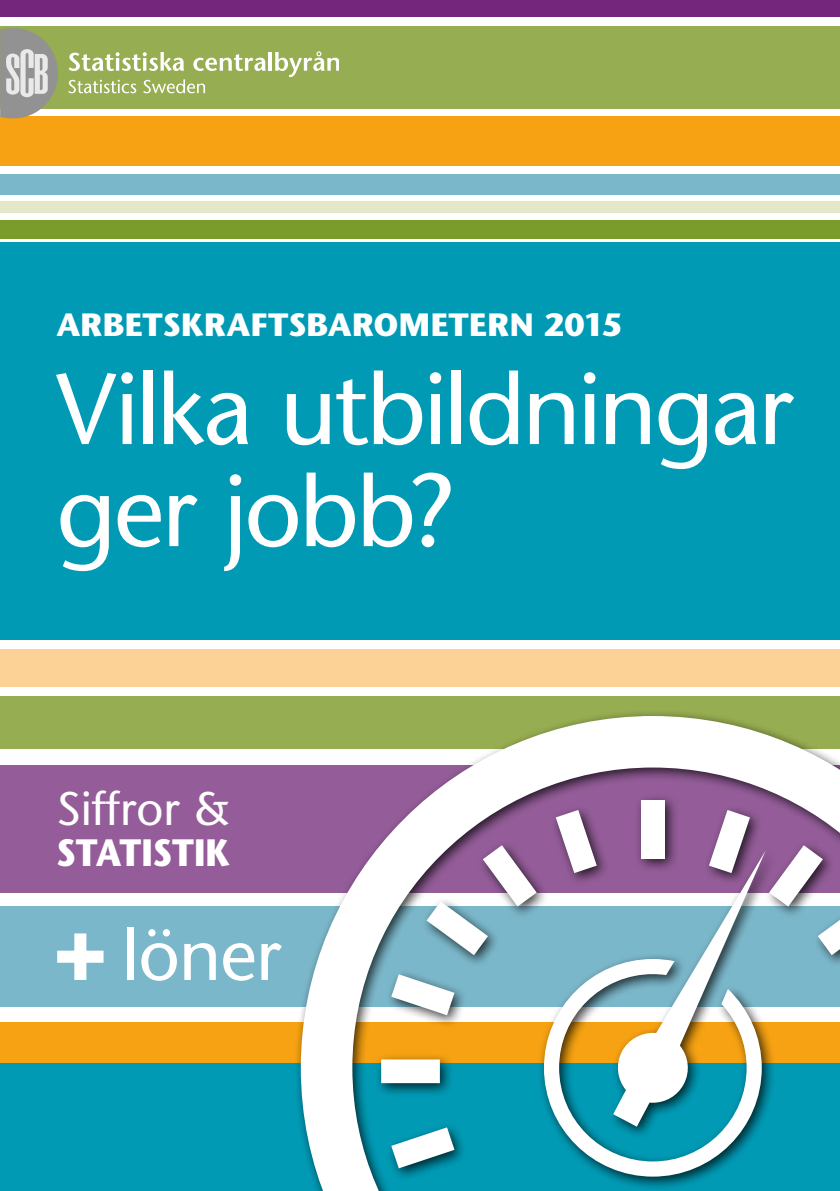
<style>
.page{position:relative;width:840px;height:1191px;background:#fff}
.page>*{position:absolute;margin:0;border:0;box-sizing:border-box;transform-origin:0 0}
.Tabell-över_1_radig{font:500 100px/102px "Stone Sans Std";letter-spacing:-.025em;color:#fff}
.Tabell-över_1_radig-2{font:500 72px "Stone Sans Std";letter-spacing:-.01em;color:#fff}
.t1{font:500 47px "Stone Sans Std";color:#fff}
.t2{font:700 38px "Stone Sans Std";color:#fff;scale:.91 1}
.Tabell-över_1_radig-3{font:700 32.2px "Stone Sans Std";letter-spacing:.005em;color:#fff}
.s1{font-weight:700;font-size:84px}
</style>
<div class="page">
<div style="left:0;top:765px;width:839px;height:127px;background:#945d99"></div>
<div style="left:0;top:905px;width:839px;height:101px;background:#7bb7ca"></div>
<div style="left:0;top:1022px;width:839px;height:41px;background:#f6a212"></div>
<div style="left:0;top:1063px;width:839px;height:128px;background:#009ab5"></div>
<div style="left:0;top:696px;width:839px;height:52px;background:#97ad51"></div>
<div style="left:0;top:648px;width:839px;height:38px;background:#fdd297"></div>
<div style="left:0;top:117px;width:839px;height:49px;background:#f6a212"></div>
<div style="left:0;top:174px;width:839px;height:20px;background:#7bb7ca"></div>
<div style="left:0;top:202px;width:839px;height:11px;background:#e4e8c8"></div>
<div style="left:0;top:220px;width:839px;height:18px;background:#799c2a"></div>
<div style="left:0;top:0;width:839px;height:17px;background:#73267c"></div>
<div style="left:0;top:26px;width:839px;height:82px;background:#97ad51"></div>
<div style="left:0;top:243px;width:839px;height:397px;background:#009ab5"></div>
<svg style="left:69px;top:52px;width:115px;height:19px"></svg>
<svg style="left:193px;top:54px;width:72px;height:17px"></svg>
<hr style="left:268px;top:52px;width:4px;height:19px;background:#fff">
<svg style="left:275px;top:51px;width:63px;height:26px"></svg>
<svg style="left:68px;top:80px;width:68px;height:13px"></svg>
<svg style="left:143px;top:79px;width:62px;height:14px"></svg>
<svg style="left:0;top:28px;width:58px;height:90px;background:#abad9f"></svg>
<div style="left:294px;top:709px;width:545px;height:482px;background:#000;opacity:.75"></div>
<svg style="left:300px;top:716px;width:539px;height:475px"></svg>
<svg style="left:768px;top:845px;width:71px;height:110px"></svg>
<svg style="left:708px;top:810px;width:41px;height:40px"></svg>
<div style="left:640px;top:800px;width:24px;height:58px;background:#fff"></div>
<svg style="left:555px;top:810px;width:41px;height:63px"></svg>
<svg style="left:426px;top:845px;width:110px;height:110px"></svg>
<svg style="left:391px;top:974px;width:63px;height:41px"></svg>
<div style="left:381px;top:1059px;width:58px;height:24px;background:#fff"></div>
<svg style="left:391px;top:1127px;width:63px;height:41px"></svg>
<svg style="left:543px;top:959px;width:218px;height:217px"></svg>
<svg style="left:612px;top:850px;width:153px;height:276px"></svg>
<svg style="left:57px;top:933px;width:47px;height:47px"></svg>
<p class="Tabell-över_1_radig-3" style="left:56px;top:306px;width:567px">ARBETSKRAFTSBAROMETERN 2015</p>
<p class="Tabell-över_1_radig" style="left:56px;top:358px;width:737px">Vilka utbildningar ger jobb?</p>
<p class="t1" style="left:56px;top:781px;width:176px">Siffror &amp;</p>
<p class="t2" style="left:56px;top:830px;width:192px">STATISTIK</p>
<p class="Tabell-över_1_radig-2" style="left:54px;top:912px;width:229px"><span class="s1">+</span> löner</p>
</div>
